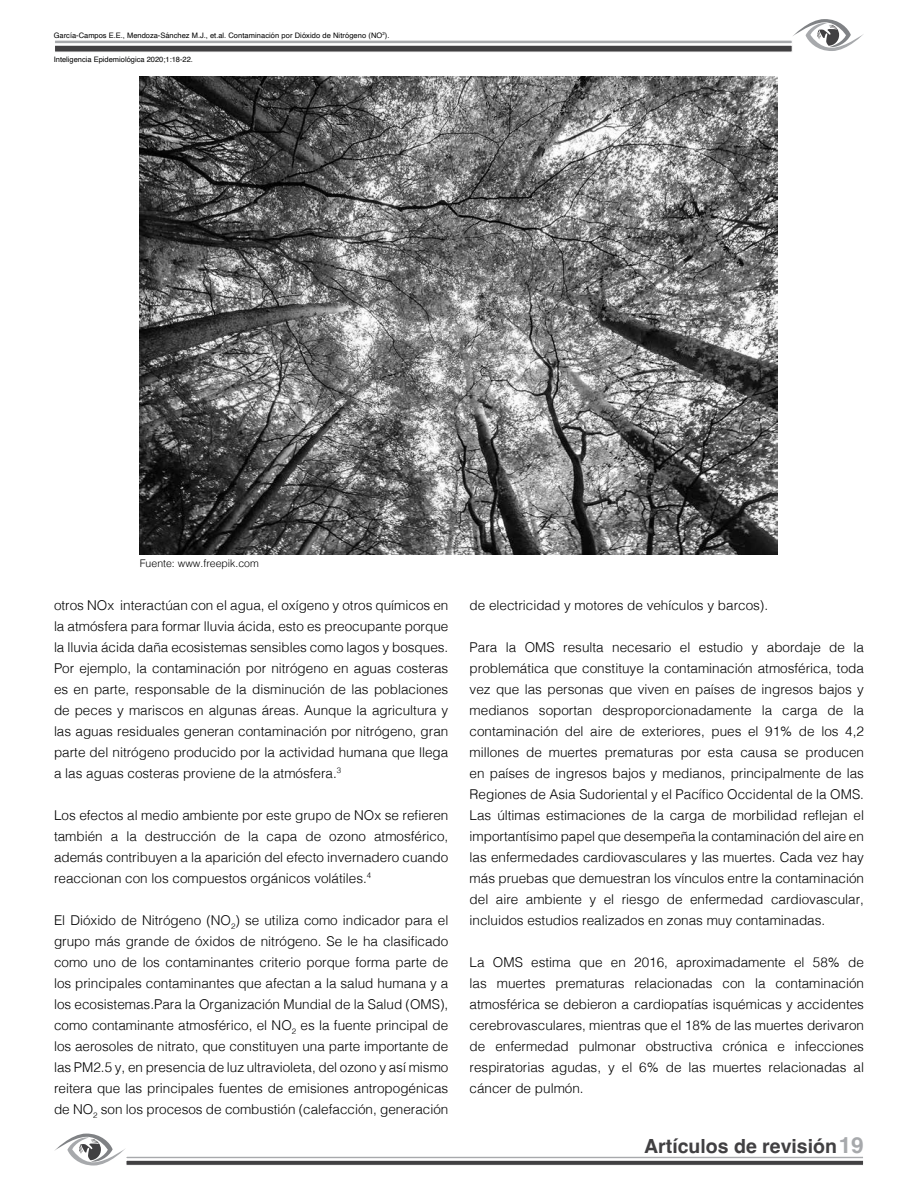
<style>
.page{position:relative;width:918px;height:1188px;background:#fff}
.page>*{position:absolute;margin:0;border:0;box-sizing:border-box;transform-origin:0 0}
.t1{font:700 22.5px "Helvetica";color:#a7a9ac}
.t2{font:700 19.5px "Helvetica";color:#414042}
.t3{font:300 13.5px/21px "Helvetica";color:#000;text-align:justify}
.t4{font:300 10.5px "Helvetica";color:#000}
.t5{font:7.5px "Helvetica";color:#000}
</style>
<div class="page">
<div style="left:126px;top:1156px;width:738px;height:3px;background:#a7a9ac;border:1px solid #fff"></div>
<svg style="left:126px;top:1160px;width:738px;height:5px;background:#656466"></svg>
<svg style="left:54px;top:1133px;width:71px;height:33px"></svg>
<svg style="left:55px;top:40px;width:737px;height:4px"></svg>
<div style="left:54px;top:45px;width:738px;height:7px;background:#414042;border:1px solid #fff"></div>
<svg style="left:792px;top:19px;width:72px;height:32px"></svg>
<img style="left:140px;top:76px;width:638px;height:479px">
<p class="t5" style="left:54px;top:29px;width:337px">García-Campos E.E., Mendoza-Sánchez M.J., et.al. Contaminación por Dióxido de Nitrógeno (NO<sup>2</sup>).</p>
<p class="t5" style="left:54px;top:53px;width:141px">Inteligencia Epidemiológica 2020;1:18-22.</p>
<p class="t4" style="left:140px;top:554px;width:121px">Fuente: www.freepik.com</p>
<p class="t3" style="left:54px;top:593px;width:396px">otros NOx interactúan con el agua, el oxígeno y otros químicos en la atmósfera para formar lluvia ácida, esto es preocupante porque la lluvia ácida daña ecosistemas sensibles como lagos y bosques.<br>Por ejemplo, la contaminación por nitrógeno en aguas costeras es en parte, responsable de la disminución de las poblaciones de peces y mariscos en algunas áreas. Aunque la agricultura y las aguas residuales generan contaminación por nitrógeno, gran parte del nitrógeno producido por la actividad humana que llega a las aguas costeras proviene de la atmósfera.<sup>3</sup></p>
<p class="t3" style="left:54px;top:803px;width:396px">Los efectos al medio ambiente por este grupo de NOx se refieren también a la destrucción de la capa de ozono atmosférico, además contribuyen a la aparición del efecto invernadero cuando reaccionan con los compuestos orgánicos volátiles.<sup>4</sup></p>
<p class="t3" style="left:54px;top:908px;width:396px">El Dióxido de Nitrógeno (NO<sub>2</sub>) se utiliza como indicador para el grupo más grande de óxidos de nitrógeno. Se le ha clasificado como uno de los contaminantes criterio porque forma parte de los principales contaminantes que afectan a la salud humana y a los ecosistemas.Para la Organización Mundial de la Salud (OMS), como contaminante atmosférico, el NO<sub>2</sub> es la fuente principal de los aerosoles de nitrato, que constituyen una parte importante de las PM2.5 y, en presencia de luz ultravioleta, del ozono y así mismo reitera que las principales fuentes de emisiones antropogénicas de NO<sub>2</sub> son los procesos de combustión (calefacción, generación</p>
<p class="t3" style="left:470px;top:593px;width:300px">de electricidad y motores de vehículos y barcos).</p>
<p class="t3" style="left:470px;top:635px;width:396px">Para la OMS resulta necesario el estudio y abordaje de la problemática que constituye la contaminación atmosférica, toda vez que las personas que viven en países de ingresos bajos y medianos soportan desproporcionadamente la carga de la contaminación del aire de exteriores, pues el 91% de los 4,2 millones de muertes prematuras por esta causa se producen en países de ingresos bajos y medianos, principalmente de las Regiones de Asia Sudoriental y el Pacífico Occidental de la OMS.<br>Las últimas estimaciones de la carga de morbilidad reflejan el importantísimo papel que desempeña la contaminación del aire en las enfermedades cardiovasculares y las muertes. Cada vez hay más pruebas que demuestran los vínculos entre la contaminación del aire ambiente y el riesgo de enfermedad cardiovascular, incluidos estudios realizados en zonas muy contaminadas.</p>
<p class="t3" style="left:470px;top:950px;width:396px">La OMS estima que en 2016, aproximadamente el 58% de las muertes prematuras relacionadas con la contaminación atmosférica se debieron a cardiopatías isquémicas y accidentes cerebrovasculares, mientras que el 18% de las muertes derivaron de enfermedad pulmonar obstructiva crónica e infecciones respiratorias agudas, y el 6% de las muertes relacionadas al cáncer de pulmón.</p>
<h1 class="t1" style="left:839px;top:1131px;width:27px">19</h1>
<h2 class="t2" style="left:644px;top:1134px;width:194px">Artículos de revisión</h2>
</div>
